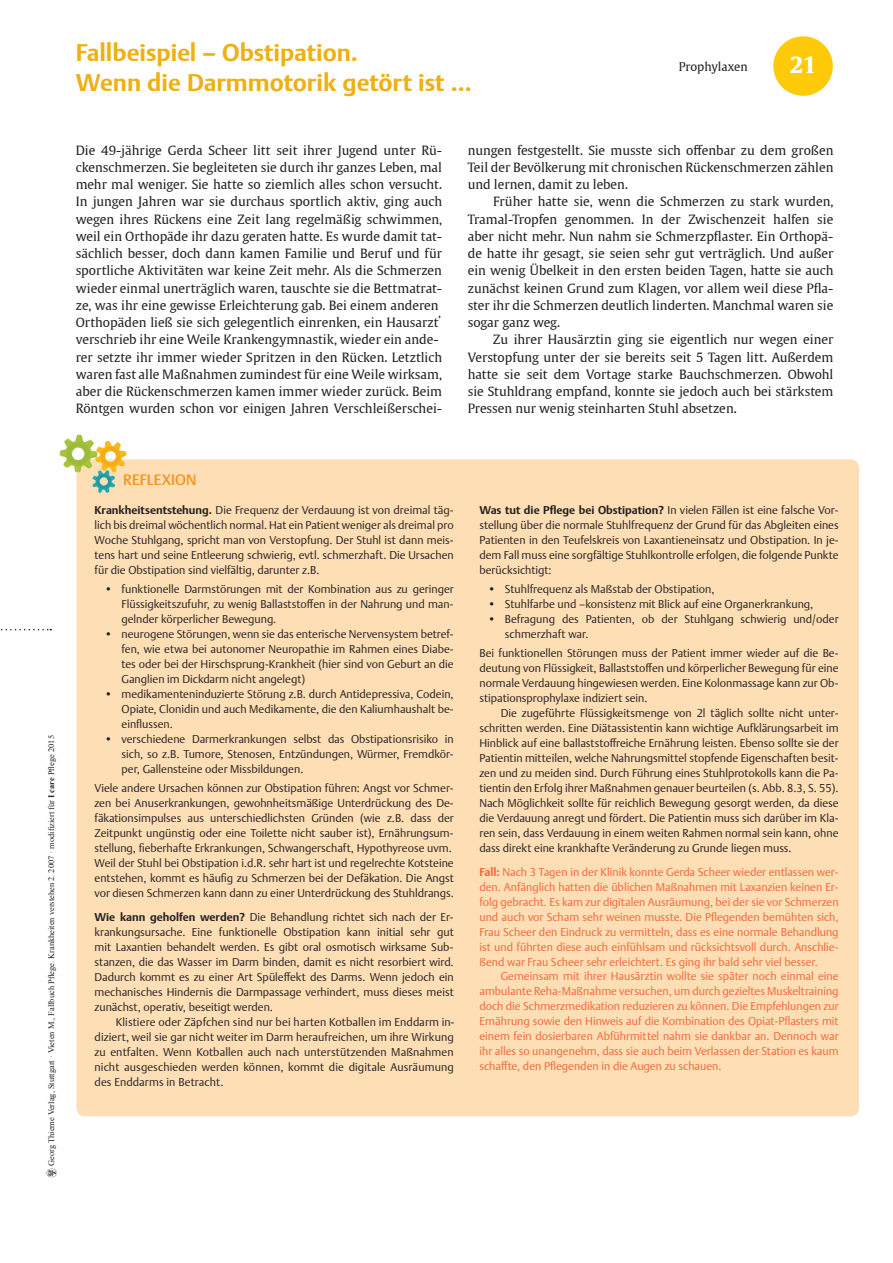
<style>
.page{position:relative;width:893px;height:1263px;background:#fff}
.page>*{position:absolute;margin:0;border:0;box-sizing:border-box;transform-origin:0 0}
.t1{font:700 24px/30px "Thieme Argo 2011";color:#f0af13}
.t2{font:700 22.5px "Thieme Gulliver 2011";color:#fff}
.t3{font:500 15px "Thieme Argo 2011";color:#f7931d}
.t4{font:12.75px/17.2px "Thieme Gulliver 2011";color:#231f20}
.t5{font:12.75px/17.2px "Thieme Gulliver 2008";color:#231f20;text-align:justify}
.t6{font:italic 300 12.75px "Thieme Argo 2011";color:#231f20}
.t7{font:12px "Thieme Gulliver 2011";color:#231f20}
.t8{font:300 11.25px/15px "Thieme Argo 2011";color:#231f20;text-align:justify}
.t9{font:300 11.25px/15px "Thieme Argo 2011";color:#f26537;text-align:justify}
.t10{font:300 11.25px/15px "Thieme Argo 2008";letter-spacing:.01em;color:#231f20;text-align:justify}
.t11{font:8.4px "Times New Roman";color:#231f20}
.s1{font-weight:700}
</style>
<div class="page">
<img style="left:46px;top:1168px;width:11px;height:10px">
<svg style="left:1px;top:629px;width:50px;height:1px"></svg>
<div style="left:77px;top:459px;width:782px;height:657px;background:#fedeb5;border-radius:9px"></div>
<div style="left:773px;top:36px;width:60px;height:60px;background:#feca0a;border-radius:50%"></div>
<img style="left:59px;top:434px;width:80px;height:71px">
<h1 class="t1" style="left:76px;top:38px;width:397px">Fallbeispiel – Obstipation.<br>Wenn die Darmmotorik getört ist ...</h1>
<p class="t7" style="left:679px;top:57px;width:70px">Prophylaxen</p>
<h2 class="t2" style="left:790px;top:47px;width:28px">21</h2>
<p class="t4" style="left:76px;top:141px;width:368px">Die 49-jährige Gerda Scheer litt seit ihrer Jugend unter Rü&shy;ckenschmerzen. Sie begleiteten sie durch ihr ganzes Leben, mal mehr mal weniger. Sie hatte so ziemlich alles schon versucht.<br>In jungen Jahren war sie durchaus sportlich aktiv, ging auch wegen ihres Rückens eine Zeit lang regelmäßig schwimmen, weil ein Orthopäde ihr dazu geraten hatte. Es wurde damit tat&shy;sächlich besser, doch dann kamen Familie und Beruf und für sportliche Aktivitäten war keine Zeit mehr. Als die Schmerzen wieder einmal unerträglich waren, tauschte sie die Bettmatrat&shy;ze, was ihr eine gewisse Erleichterung gab. Bei einem anderen Orthopäden ließ sie sich gelegentlich einrenken, ein Hausarzt verschrieb ihr eine Weile Krankengymnastik, wieder ein ande&shy;rer setzte ihr immer wieder Spritzen in den Rücken. Letztlich waren fast alle Maßnahmen zumindest für eine Weile wirksam, aber die Rückenschmerzen kamen immer wieder zurück. Beim Röntgen wurden schon vor einigen Jahren Verschleißerschei-</p>
<p class="t6" style="left:439px;top:304px;width:5px">,</p>
<p class="t4" style="left:468px;top:141px;width:367px;text-align:justify">nungen festgestellt. Sie musste sich offenbar zu dem großen Teil der Bevölkerung mit chronischen Rückenschmerzen zählen und lernen, damit zu leben.</p>
<p class="t5" style="left:468px;top:193px;width:367px;text-indent:26px">Früher hatte sie, wenn die Schmerzen zu stark wurden, Tramal-Tropfen genommen. In der Zwischenzeit halfen sie aber nicht mehr. Nun nahm sie Schmerzpflaster. Ein Orthopä&shy;de hatte ihr gesagt, sie seien sehr gut verträglich. Und außer ein wenig Übelkeit in den ersten beiden Tagen, hatte sie auch zunächst keinen Grund zum Klagen, vor allem weil diese Pfla&shy;ster ihr die Schmerzen deutlich linderten. Manchmal waren sie sogar ganz weg.</p>
<p class="t5" style="left:468px;top:331px;width:367px;text-indent:26px">Zu ihrer Hausärztin ging sie eigentlich nur wegen einer Verstopfung unter der sie bereits seit 5 Tagen litt. Außerdem hatte sie seit dem Vortage starke Bauchschmerzen. Obwohl sie Stuhldrang empfand, konnte sie jedoch auch bei stärkstem Pressen nur wenig steinharten Stuhl absetzen.</p>
<p class="t11" style="left:46px;top:1166px;width:432px;rotate:-90deg">Georg Thieme Verlag, Stuttgart · Vieten M., Fallbuch Pflege. Krankheiten verstehen 2. 2007 · modifiziert für <span class="s1">I care</span> Pflege 2015</p>
<h3 class="t3" style="left:123px;top:470px;width:75px">REFLEXION</h3>
<p class="t8" style="left:95px;top:502px;width:361px"><span class="s1">Krankheitsentstehung.</span> Die Frequenz der Verdauung ist von dreimal täg&shy;lich bis dreimal wöchentlich normal. Hat ein Patient weniger als dreimal pro Woche Stuhlgang, spricht man von Verstopfung. Der Stuhl ist dann meis&shy;tens hart und seine Entleerung schwierig, evtl. schmerzhaft. Die Ursachen für die Obstipation sind vielfältig, darunter z.B.</p>
<p class="t8" style="left:122px;top:581px;width:334px;text-indent:-17px">• funktionelle Darmstörungen mit der Kombination aus zu geringer Flüssigkeitszufuhr, zu wenig Ballaststoffen in der Nahrung und man&shy;gelnder körperlicher Bewegung.</p>
<p class="t8" style="left:122px;top:626px;width:334px;text-indent:-17px">• neurogene Störungen, wenn sie das enterische Nervensystem betref&shy;fen, wie etwa bei autonomer Neuropathie im Rahmen eines Diabe&shy;tes oder bei der Hirschsprung-Krankheit (hier sind von Geburt an die Ganglien im Dickdarm nicht angelegt)</p>
<p class="t8" style="left:122px;top:686px;width:334px;text-indent:-17px">• medikamenteninduzierte Störung z.B. durch Antidepressiva, Codein, Opiate, Clonidin und auch Medikamente, die den Kaliumhaushalt be&shy;einflussen.</p>
<p class="t8" style="left:122px;top:731px;width:334px;text-indent:-17px">• verschiedene Darmerkrankungen selbst das Obstipationsrisiko in sich, so z.B. Tumore, Stenosen, Entzündungen, Würmer, Fremdkör&shy;per, Gallensteine oder Missbildungen.</p>
<p class="t8" style="left:95px;top:780px;width:361px;text-align:left">Viele andere Ursachen können zur Obstipation führen: Angst vor Schmer&shy;zen bei Anuserkrankungen, gewohnheitsmäßige Unterdrückung des De&shy;fäkationsimpulses aus unterschiedlichsten Gründen (wie z.B. dass der Zeitpunkt ungünstig oder eine Toilette nicht sauber ist), Ernährungsum&shy;stellung, fieberhafte Erkrankungen, Schwangerschaft, Hypothyreose uvm.<br>Weil der Stuhl bei Obstipation i.d.R. sehr hart ist und regelrechte Kotsteine entstehen, kommt es häufig zu Schmerzen bei der Defäkation. Die Angst vor diesen Schmerzen kann dann zu einer Unterdrückung des Stuhldrangs.</p>
<p class="t8" style="left:95px;top:909px;width:361px"><span class="s1">Wie kann geholfen werden?</span> Die Behandlung richtet sich nach der Er&shy;krankungsursache. Eine funktionelle Obstipation kann initial sehr gut mit Laxantien behandelt werden. Es gibt oral osmotisch wirksame Sub&shy;stanzen, die das Wasser im Darm binden, damit es nicht resorbiert wird.<br>Dadurch kommt es zu einer Art Spüleffekt des Darms. Wenn jedoch ein mechanisches Hindernis die Darmpassage verhindert, muss dieses meist zunächst, operativ, beseitigt werden.</p>
<p class="t10" style="left:95px;top:1014px;width:361px;text-indent:21px">Klistiere oder Zäpfchen sind nur bei harten Kotballen im Enddarm in&shy;diziert, weil sie gar nicht weiter im Darm heraufreichen, um ihre Wirkung zu entfalten. Wenn Kotballen auch nach unterstützenden Maßnahmen nicht ausgeschieden werden können, kommt die digitale Ausräumung des Enddarms in Betracht.</p>
<p class="t8" style="left:479px;top:502px;width:361px"><span class="s1">Was tut die Pflege bei Obstipation?</span> In vielen Fällen ist eine falsche Vor&shy;stellung über die normale Stuhlfrequenz der Grund für das Abgleiten eines Patienten in den Teufelskreis von Laxantieneinsatz und Obstipation. In je&shy;dem Fall muss eine sorgfältige Stuhlkontrolle erfolgen, die folgende Punkte berücksichtigt:</p>
<p class="t8" style="left:488px;top:581px;width:228px">• Stuhlfrequenz als Maßstab der Obstipation,</p>
<p class="t8" style="left:488px;top:596px;width:327px">• Stuhlfarbe und –konsistenz mit Blick auf eine Organerkrankung,</p>
<p class="t8" style="left:505px;top:611px;width:335px;text-indent:-17px">• Befragung des Patienten, ob der Stuhlgang schwierig und/oder schmerzhaft war.</p>
<p class="t8" style="left:479px;top:645px;width:361px">Bei funktionellen Störungen muss der Patient immer wieder auf die Be&shy;deutung von Flüssigkeit, Ballaststoffen und körperlicher Bewegung für eine normale Verdauung hingewiesen werden. Eine Kolonmassage kann zur Ob&shy;stipationsprophylaxe indiziert sein.</p>
<p class="t8" style="left:479px;top:705px;width:361px;text-indent:21px">Die zugeführte Flüssigkeitsmenge von 2l täglich sollte nicht unter&shy;schritten werden. Eine Diätassistentin kann wichtige Aufklärungsarbeit im Hinblick auf eine ballaststoffreiche Ernährung leisten. Ebenso sollte sie der Patientin mitteilen, welche Nahrungsmittel stopfende Eigenschaften besit&shy;zen und zu meiden sind. Durch Führung eines Stuhlprotokolls kann die Pa&shy;tientin den Erfolg ihrer Maßnahmen genauer beurteilen (s. Abb. 8.3, S. 55).<br>Nach Möglichkeit sollte für reichlich Bewegung gesorgt werden, da diese die Verdauung anregt und fördert. Die Patientin muss sich darüber im Kla&shy;ren sein, dass Verdauung in einem weiten Rahmen normal sein kann, ohne dass direkt eine krankhafte Veränderung zu Grunde liegen muss.</p>
<p class="t9" style="left:479px;top:864px;width:361px"><span class="s1">Fall:</span> Nach 3 Tagen in der Klinik konnte Gerda Scheer wieder entlassen wer&shy;den. Anfänglich hatten die üblichen Maßnahmen mit Laxanzien keinen Er&shy;folg gebracht. Es kam zur digitalen Ausräumung, bei der sie vor Schmerzen und auch vor Scham sehr weinen musste. Die Pflegenden bemühten sich, Frau Scheer den Eindruck zu vermitteln, dass es eine normale Behandlung ist und führten diese auch einfühlsam und rücksichtsvoll durch. Anschlie&shy;ßend war Frau Scheer sehr erleichtert. Es ging ihr bald sehr viel besser.</p>
<p class="t9" style="left:479px;top:969px;width:361px;text-indent:21px">Gemeinsam mit ihrer Hausärztin wollte sie später noch einmal eine ambulante Reha-Maßnahme versuchen, um durch gezieltes Muskeltraining doch die Schmerzmedikation reduzieren zu können. Die Empfehlungen zur Ernährung sowie den Hinweis auf die Kombination des Opiat-Pflasters mit einem fein dosierbaren Abführmittel nahm sie dankbar an. Dennoch war ihr alles so unangenehm, dass sie auch beim Verlassen der Station es kaum schaffte, den Pflegenden in die Augen zu schauen.</p>
</div>
